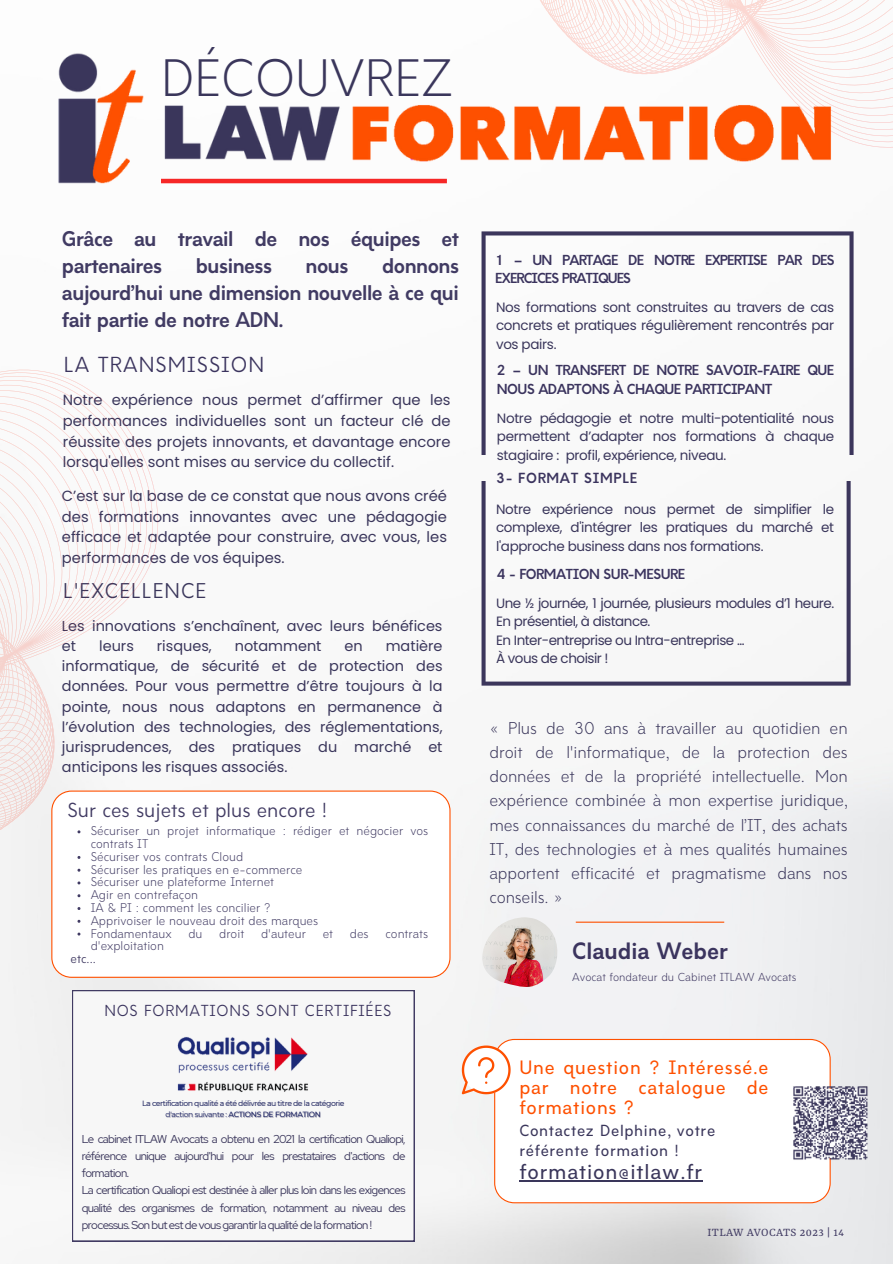
<style>
.page{position:relative;width:893px;height:1264px;background:#fff}
.page>*{position:absolute;margin:0;border:0;box-sizing:border-box;transform-origin:0 0}
.t1{font:300 48.9px "Amicale";color:#3a365b}
.t2{font:700 22.05px "Amicale";color:#3b345e}
.t3{font:20.25px "Amicale";letter-spacing:.05em;color:#3b345e}
.t4{font:500 19.95px "Amicale";letter-spacing:.045em;color:#3a365b}
.t5{font:700 19.8px/27px "Amicale";letter-spacing:-.025em;color:#413b63}
.t6{font:19.8px "Amicale";letter-spacing:.05em;color:#3a365b}
.t7{font:18.9px "Amicale";color:#413b63}
.t8{font:500 18px/20.2px "Amicale";letter-spacing:.045em;color:#fe5000;text-align:justify}
.t9{font:300 15.9px/24.3px "Amicale";letter-spacing:-.01em;color:#3a365b;text-align:justify}
.t10{font:500 15px/20px "Amicale";letter-spacing:.045em;color:#3a365b}
.t11{font:14.85px "Amicale";letter-spacing:.05em;color:#3b345e}
.t12{font:14.7px/20.5px "Poppins";color:#3a365b;text-align:justify}
.t13{font:14.4px/20.2px "Poppins";color:#3a365b}
.t14{font:700 13.65px "Amicale";letter-spacing:.05em;color:#3b345e}
.t15{font:13.5px/18.5px "Poppins";letter-spacing:-.025em;color:#3a365b;text-align:justify}
.t16{font:700 13.5px/18.5px "Amicale";letter-spacing:-.035em;color:#3b345e}
.t17{font:700 13.5px/18.5px "Amicale";letter-spacing:-.065em;color:#3b345e}
.t18{font:12.75px "Rasa";letter-spacing:.03em;color:#413b63}
.t19{font:300 11.85px/12.8px "Amicale";color:#413b63}
.t20{font:11.85px "Amicale";color:#413b63}
.t21{font:11.4px/17.1px "Red Hat Display";letter-spacing:-.05em;color:#3a365b}
.t22{font:300 10.8px "Amicale";color:#3b345e}
.t23{font:7.65px/11.4px "Montserrat";letter-spacing:-.05em;color:#1c2362;text-align:center}
.s1{font-weight:500}
</style>
<div class="page">
<img style="left:0;top:231px;width:892px;height:1032px">
<svg style="left:481px;top:481px;width:369px;height:204px"></svg>
<svg style="left:481px;top:231px;width:372px;height:223px"></svg>
<img style="left:482px;top:917px;width:75px;height:70px">
<svg style="left:72px;top:990px;width:342px;height:251px"></svg>
<img style="left:177px;top:1035px;width:133px;height:58px">
<hr style="left:575px;top:921px;width:149px;height:1px;background:#fe5000">
<svg style="left:540px;top:0;width:352px;height:148px"></svg>
<img style="left:58px;top:52px;width:787px;height:132px">
<hr style="left:161px;top:179px;width:286px;height:4px;background:#f62727">
<svg style="left:51px;top:790px;width:399px;height:187px"></svg>
<svg style="left:0;top:368px;width:159px;height:481px"></svg>
<svg style="left:494px;top:1038px;width:336px;height:165px"></svg>
<svg style="left:462px;top:1045px;width:48px;height:49px"></svg>
<img style="left:792px;top:1085px;width:76px;height:75px">
<hr style="left:519px;top:1180px;width:184px;height:1px;background:#3a365b">
<h1 class="t1" style="left:161px;top:59px;width:294px">DÉCOUVREZ</h1>
<h3 class="t5" style="left:62px;top:228px;width:398px">Grâce au travail de nos équipes et partenaires</h3>
<h3 class="t5" style="left:62px;top:255px;width:398px;text-align:justify;text-indent:320px">donnons aujourd’hui une dimension nouvelle à ce qui fait partie de notre ADN.</h3>
<h3 class="t3" style="left:64px;top:356px;width:202px">LA TRANSMISSION</h3>
<p class="t12" style="left:63px;top:390px;width:389px">Notre expérience nous permet d’affirmer que les performances individuelles sont un facteur clé de réussite des projets innovants, et davantage encore lorsqu'elles sont mises au service du collectif.</p>
<h3 class="t5" style="left:196px;top:255px;width:78px">business</h3>
<h3 class="t5" style="left:305px;top:255px;width:44px">nous</h3>
<p class="t12" style="left:62px;top:486px;width:386px">C’est sur la base de ce constat que nous avons créé des formations innovantes avec une pédagogie efficace et adaptée pour construire, avec vous, les performances de vos équipes.</p>
<h3 class="t6" style="left:63px;top:583px;width:145px">L'EXCELLENCE</h3>
<p class="t13" style="left:62px;top:615px;width:382px">Les innovations s’enchaînent, avec leurs bénéfices et</p>
<p class="t13" style="left:62px;top:636px;width:382px;text-align:justify;text-indent:324px">matière informatique, de sécurité et de protection des données. Pour vous permettre d’être toujours à la pointe, nous nous adaptons en permanence à l’évolution des technologies, des réglementations, jurisprudences, des pratiques du marché et anticipons les risques associés.</p>
<p class="t13" style="left:99px;top:636px;width:36px">leurs</p>
<p class="t13" style="left:157px;top:636px;width:56px">risques,</p>
<p class="t13" style="left:235px;top:636px;width:88px">notamment</p>
<p class="t13" style="left:344px;top:636px;width:20px">en</p>
<h3 class="t7" style="left:67px;top:803px;width:261px">Sur ces sujets et plus encore !</h3>
<p class="t19" style="left:91px;top:826px;width:339px">Sécuriser un projet informatique : rédiger et négocier vos contrats IT<br>Sécuriser vos contrats Cloud<br>Sécuriser les pratiques en e-commerce<br>Sécuriser une plateforme Internet<br>Agir en contrefaçon<br>IA &amp; PI : comment les concilier ?<br>Apprivoiser le nouveau droit des marques<br>Fondamentaux</p>
<p class="t19" style="left:188px;top:928px;width:16px">du</p>
<p class="t19" style="left:219px;top:928px;width:27px">droit</p>
<p class="t19" style="left:261px;top:928px;width:46px">d'auteur</p>
<p class="t19" style="left:323px;top:928px;width:12px">et</p>
<p class="t19" style="left:350px;top:928px;width:20px">des</p>
<p class="t19" style="left:385px;top:928px;width:44px">contrats</p>
<p class="t19" style="left:91px;top:940px;width:75px">d'exploitation</p>
<p class="t20" style="left:71px;top:954px;width:27px">etc...</p>
<p class="t11" style="left:104px;top:1005px;width:288px">NOS FORMATIONS SONT CERTIFIÉES</p>
<p class="t23" style="left:142px;top:1097px;width:204px">La certification qualité a été délivrée au titre de la catégorie d'action suivante : <span class="s1">ACTIONS DE FORMATION</span></p>
<p class="t21" style="left:82px;top:1130px;width:325px">Le cabinet ITLAW Avocats a obtenu en 2021 la certification Qualiopi, référence unique aujourd'hui pour les prestataires d'actions de formation.<br>La certification Qualiopi est destinée à aller plus loin dans les exigences qualité des organismes de formation, notamment au niveau des processus. Son but est de vous garantir la qualité de la formation !</p>
<p class="t17" style="left:495px;top:252px;width:341px">1 – UN PARTAGE DE NOTRE EXPERTISE PAR DES<br>EXERCICES PRATIQUES</p>
<p class="t15" style="left:496px;top:298px;width:339px">Nos formations sont construites au travers de cas concrets et pratiques régulièrement rencontrés par vos pairs.</p>
<p class="t16" style="left:497px;top:363px;width:339px">2 – UN TRANSFERT DE NOTRE SAVOIR-FAIRE QUE<br>NOUS ADAPTONS À CHAQUE PARTICIPANT</p>
<p class="t15" style="left:497px;top:409px;width:339px">Notre pédagogie et notre multi-potentialité nous permettent d’adapter nos formations à chaque stagiaire : profil, expérience, niveau.</p>
<p class="t14" style="left:496px;top:472px;width:143px">3- FORMAT SIMPLE</p>
<p class="t15" style="left:496px;top:500px;width:339px">Notre expérience nous permet de simplifier le complexe, d'intégrer les pratiques du marché et l'approche business dans nos formations.</p>
<p class="t16" style="left:497px;top:566px;width:190px">4 - FORMATION SUR-MESURE</p>
<p class="t15" style="left:496px;top:593px;width:339px;text-align:left">Une ½ journée, 1 journée, plusieurs modules d’1 heure.<br>En présentiel, à distance.<br>En Inter-entreprise ou Intra-entreprise ...<br>À vous de choisir !</p>
<p class="t9" style="left:489px;top:717px;width:359px">« Plus de 30 ans à travailler au quotidien en droit de l'informatique, de la protection des données et de la propriété intellectuelle. Mon expérience combinée à mon expertise juridique, mes connaissances du marché de l’IT, des achats IT, des technologies et à mes qualités humaines apportent efficacité et pragmatisme dans nos conseils. »</p>
<h2 class="t2" style="left:572px;top:942px;width:157px">Claudia Weber</h2>
<p class="t22" style="left:572px;top:972px;width:225px">Avocat fondateur du Cabinet ITLAW Avocats</p>
<h3 class="t8" style="left:519px;top:1058px;width:251px">Une question ? Intéressé.e par notre catalogue de formations ?</h3>
<p class="t10" style="left:519px;top:1121px;width:197px">Contactez Delphine, votre référente formation !</p>
<h3 class="t4" style="left:519px;top:1164px;width:184px">formation@itlaw.fr</h3>
<p class="t18" style="left:707px;top:1226px;width:138px">ITLAW AVOCATS 2023 | 14</p>
</div>
